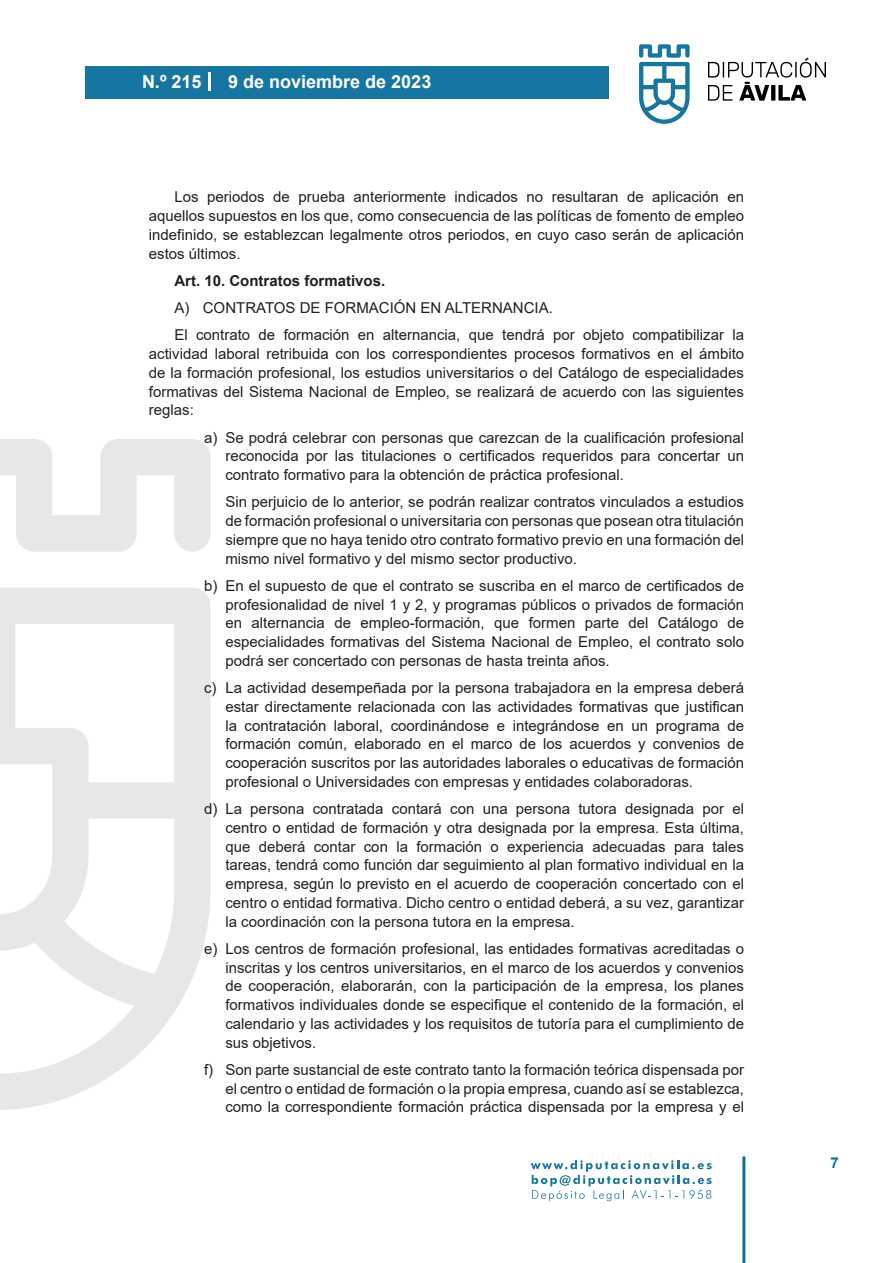
<style>
.page{position:relative;width:893px;height:1263px;background:#fff}
.page>*{position:absolute;margin:0;border:0;box-sizing:border-box;transform-origin:0 0}
.t1{font:700 18px "Arial";color:#fff}
.texto_normal{font:15px/18.8px "Arial";color:#231f20;text-align:justify}
.texto_normal-2{font:700 15px "Arial";color:#231f20}
.t2{font:700 15px "Arial";color:#04739f}
</style>
<div class="page">
<svg style="left:531px;top:1160px;width:181px;height:41px"></svg>
<div style="left:85px;top:66px;width:523px;height:33px;background:#1676a2"></div>
<svg style="left:639px;top:44px;width:51px;height:80px"></svg>
<svg style="left:708px;top:58px;width:118px;height:43px"></svg>
<hr style="left:742px;top:1156px;width:3px;height:107px;background:#04739f">
<svg style="left:208px;top:72px;width:2px;height:18px"></svg>
<svg style="left:0;top:439px;width:211px;height:671px"></svg>
<p class="t1" style="left:142px;top:69px;width:61px">N.º 215</p>
<p class="t1" style="left:228px;top:69px;width:205px">9 de noviembre de 2023</p>
<p class="texto_normal" style="left:149px;top:188px;width:597px;text-indent:26px">Los periodos de prueba anteriormente indicados no resultaran de aplicación en aquellos supuestos en los que, como consecuencia de las políticas de fomento de empleo indefinido, se establezcan legalmente otros periodos, en cuyo caso serán de aplicación estos últimos.</p>
<p class="texto_normal-2" style="left:174px;top:270px;width:212px">Art. 10. Contratos formativos.</p>
<p class="texto_normal" style="left:174px;top:298px;width:380px">A) CONTRATOS DE FORMACIÓN EN ALTERNANCIA.</p>
<p class="texto_normal" style="left:149px;top:326px;width:597px;text-indent:26px">El contrato de formación en alternancia, que tendrá por objeto compatibilizar la actividad laboral retribuida con los correspondientes procesos formativos en el ámbito de la formación profesional, los estudios universitarios o del Catálogo de especialidades formativas del Sistema Nacional de Empleo, se realizará de acuerdo con las siguientes reglas:</p>
<p class="texto_normal" style="left:225px;top:428px;width:520px;text-indent:-21px">a) Se podrá celebrar con personas que carezcan de la cualificación profesional reconocida por las titulaciones o certificados requeridos para concertar un contrato formativo para la obtención de práctica profesional.</p>
<p class="texto_normal" style="left:225px;top:493px;width:520px">Sin perjuicio de lo anterior, se podrán realizar contratos vinculados a estudios de formación profesional o universitaria con personas que posean otra titulación siempre que no haya tenido otro contrato formativo previo en una formación del mismo nivel formativo y del mismo sector productivo.</p>
<p class="texto_normal" style="left:225px;top:576px;width:520px;text-indent:-21px">b) En el supuesto de que el contrato se suscriba en el marco de certificados de profesionalidad de nivel 1 y 2, y programas públicos o privados de formación en alternancia de empleo-formación, que formen parte del Catálogo de especialidades formativas del Sistema Nacional de Empleo, el contrato solo podrá ser concertado con personas de hasta treinta años.</p>
<p class="texto_normal" style="left:225px;top:678px;width:520px;text-indent:-21px">c) La actividad desempeñada por la persona trabajadora en la empresa deberá estar directamente relacionada con las actividades formativas que justifican la contratación laboral, coordinándose e integrándose en un programa de formación común, elaborado en el marco de los acuerdos y convenios de cooperación suscritos por las autoridades laborales o educativas de formación profesional o Universidades con empresas y entidades colaboradoras.</p>
<p class="texto_normal" style="left:225px;top:799px;width:520px;text-indent:-21px">d) La persona contratada contará con una persona tutora designada por el centro o entidad de formación y otra designada por la empresa. Esta última, que deberá contar con la formación o experiencia adecuadas para tales tareas, tendrá como función dar seguimiento al plan formativo individual en la empresa, según lo previsto en el acuerdo de cooperación concertado con el centro o entidad formativa. Dicho centro o entidad deberá, a su vez, garantizar la coordinación con la persona tutora en la empresa.</p>
<p class="texto_normal" style="left:225px;top:939px;width:520px;text-indent:-21px">e) Los centros de formación profesional, las entidades formativas acreditadas o inscritas y los centros universitarios, en el marco de los acuerdos y convenios de cooperación, elaborarán, con la participación de la empresa, los planes formativos individuales donde se especifique el contenido de la formación, el calendario y las actividades y los requisitos de tutoría para el cumplimiento de sus objetivos.</p>
<p class="texto_normal" style="left:225px;top:1060px;width:520px;text-indent:-21px">f) Son parte sustancial de este contrato tanto la formación teórica dispensada por el centro o entidad de formación o la propia empresa, cuando así se establezca, como la correspondiente formación práctica dispensada por la empresa y el</p>
<p class="t2" style="left:831px;top:1152px;width:10px">7</p>
</div>
